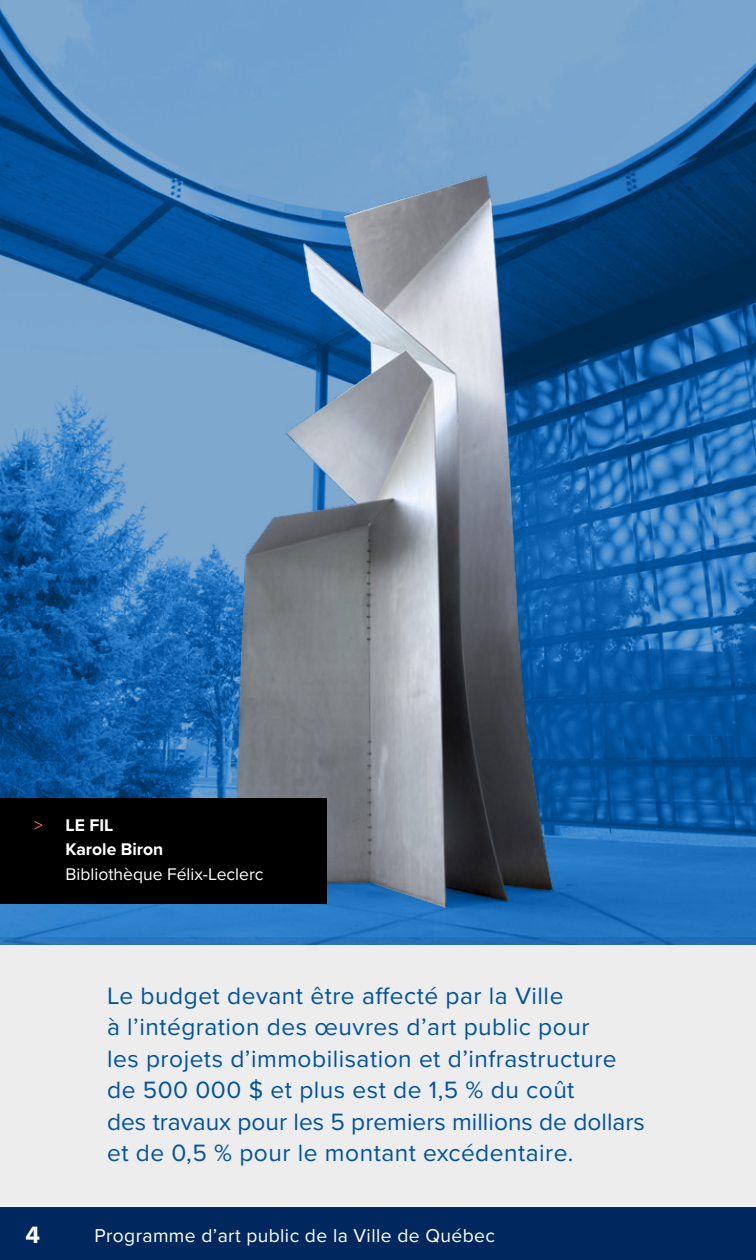
<style>
.page{position:relative;width:756px;height:1260px;background:#fff}
.page>*{position:absolute;margin:0;border:0;box-sizing:border-box;transform-origin:0 0}
.t1{font:24.5px/31.5px "Proxima Nova";letter-spacing:.02em;color:#00539f}
.t2{font:700 24.5px "Proxima Nova";color:#fff}
.t3{font:19.25px "Proxima Nova";letter-spacing:.02em;color:#fff}
.t4{font:17.5px/24.5px "Proxima Nova";color:#fff}
.s1{color:#f37160}
.s2{font-weight:700}
</style>
<div class="page">
<div style="left:0;top:937px;width:756px;height:323px;background:#ededee"></div>
<img style="left:0;top:0;width:756px;height:945px">
<img style="left:94px;top:125px;width:662px;height:820px">
<div style="left:0;top:1207px;width:756px;height:53px;background:#00285e"></div>
<div style="left:0;top:798px;width:327px;height:106px;background:#000"></div>
<p class="t4" style="left:66px;top:812px;width:200px;text-indent:-31px"><span class="s1">&gt;</span> <span class="s2">LE FIL<br>Karole Biron<br></span>Bibliothèque Félix-Leclerc</p>
<p class="t2" style="left:25px;top:1216px;width:16px">4</p>
<p class="t1" style="left:107px;top:979px;width:539px">Le budget devant être affecté par la Ville<br>à l’intégration des œuvres d’art public pour<br>les projets d’immobilisation et d’infrastructure de 500 000 $ et plus est de 1,5 % du coût<br>des travaux pour les 5 premiers millions de dollars et de 0,5 % pour le montant excédentaire.</p>
<p class="t3" style="left:94px;top:1221px;width:402px">Programme d’art public de la Ville de Québec</p>
</div>
